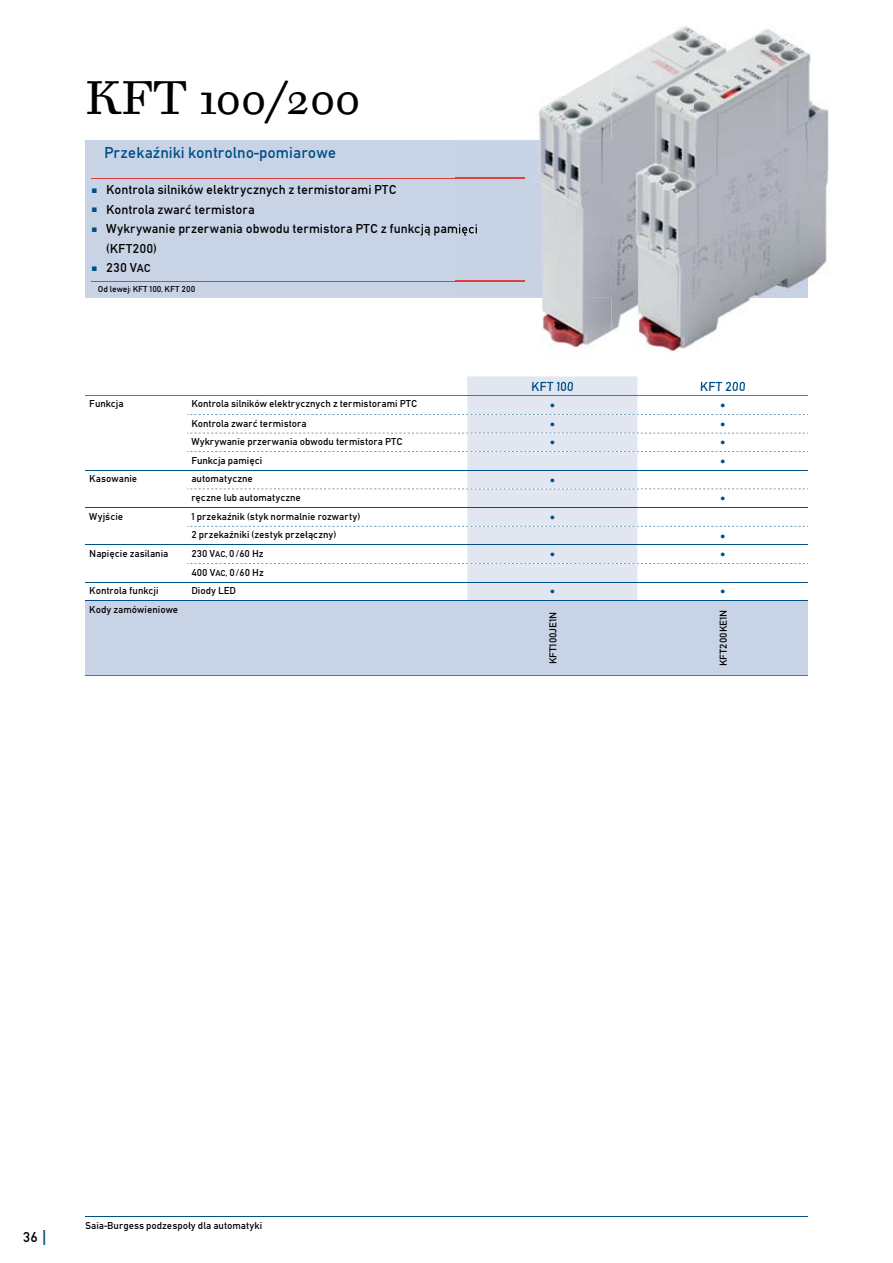
<style>
.page{position:relative;width:893px;height:1263px;background:#fff}
.page>*{position:absolute;margin:0;border:0;box-sizing:border-box;transform-origin:0 0}
.t1{font:45px "Walbaum Text OT";color:#000}
.t2{font:16.5px "Mittelschrift Din DOT";color:#004f88}
.t3{font:15px "Mittelschrift Din DOT";color:#000}
.t4{font:13.5px/19.5px "Mittelschrift Din DOT";color:#000}
.t5{font:13.5px "Mittelschrift Din DOT";color:#004f88}
.t6{font:10.5px "Mittelschrift Din DOT";color:#000}
.t7{font:9px "Mittelschrift Din DOT";color:#000}
.s1{font-family:"Arial";font-size:9.75px;color:#004f88}
.s2{font-size:12px}
.s3{font-size:9px}
.s4{font-size:18px;color:#004f88}
</style>
<div class="page">
<hr style="left:85px;top:1216px;width:723px;height:1px;background:#004f88">
<div style="left:85px;top:140px;width:723px;height:158px;background:#c9d3e6"></div>
<hr style="left:91px;top:178px;width:433px;height:1px;background:#e23d40">
<hr style="left:91px;top:281px;width:433px;height:1px;background:#e23d40">
<div style="left:85px;top:601px;width:723px;height:74px;background:#c9d3e6"></div>
<hr style="left:85px;top:395px;width:102px;height:1px;background:#e23d40">
<svg style="left:187px;top:385px;width:621px;height:215px"></svg>
<hr style="left:85px;top:600px;width:102px;height:1px;background:#004f88">
<hr style="left:187px;top:600px;width:280px;height:1px;background:#004f88">
<hr style="left:467px;top:600px;width:171px;height:1px;background:#004f88">
<hr style="left:638px;top:600px;width:170px;height:1px;background:#004f88">
<hr style="left:85px;top:470px;width:102px;height:1px;background:#004f88">
<hr style="left:187px;top:470px;width:280px;height:1px;background:#004f88">
<hr style="left:467px;top:470px;width:171px;height:1px;background:#004f88">
<hr style="left:638px;top:470px;width:170px;height:1px;background:#004f88">
<hr style="left:85px;top:507px;width:102px;height:1px;background:#004f88">
<hr style="left:187px;top:507px;width:280px;height:1px;background:#004f88">
<hr style="left:467px;top:507px;width:171px;height:1px;background:#004f88">
<hr style="left:638px;top:507px;width:170px;height:1px;background:#004f88">
<hr style="left:85px;top:545px;width:102px;height:1px;background:#004f88">
<hr style="left:187px;top:545px;width:280px;height:1px;background:#004f88">
<hr style="left:467px;top:545px;width:171px;height:1px;background:#004f88">
<hr style="left:638px;top:545px;width:170px;height:1px;background:#004f88">
<hr style="left:85px;top:582px;width:102px;height:1px;background:#004f88">
<hr style="left:187px;top:582px;width:280px;height:1px;background:#004f88">
<hr style="left:467px;top:582px;width:171px;height:1px;background:#004f88">
<hr style="left:638px;top:582px;width:170px;height:1px;background:#004f88">
<hr style="left:85px;top:675px;width:102px;height:1px;background:#e23d40">
<hr style="left:187px;top:675px;width:280px;height:1px;background:#e23d40">
<hr style="left:467px;top:675px;width:171px;height:1px;background:#e23d40">
<hr style="left:638px;top:675px;width:170px;height:1px;background:#e23d40">
<img style="left:538px;top:69px;width:73px;height:71px">
<img style="left:541px;top:298px;width:70px;height:50px">
<img style="left:455px;top:140px;width:323px;height:158px">
<img style="left:455px;top:178px;width:69px;height:1px">
<img style="left:455px;top:281px;width:69px;height:1px">
<img style="left:455px;top:224px;width:23px;height:12px">
<img style="left:467px;top:376px;width:276px;height:9px">
<img style="left:532px;top:382px;width:41px;height:3px">
<img style="left:701px;top:382px;width:44px;height:3px">
<img style="left:778px;top:33px;width:51px;height:256px">
<img style="left:611px;top:26px;width:167px;height:138px">
<img style="left:611px;top:263px;width:167px;height:90px">
<h1 class="t1" style="left:85px;top:70px;width:277px">KFT 100/200</h1>
<h2 class="t2" style="left:104px;top:144px;width:234px">Przekaźniki kontrolno-pomiarowe</h2>
<p class="t4" style="left:91px;top:180px;width:307px"><span class="s1">■</span> Kontrola silników elektrycznych z termistorami PTC</p>
<p class="t4" style="left:91px;top:200px;width:165px"><span class="s1">■</span> Kontrola zwarć termistora</p>
<p class="t4" style="left:106px;top:219px;width:373px;text-indent:-15px"><span class="s1">■</span> Wykrywanie przerwania obwodu termistora PTC z funkcją pamięci (KFT200)</p>
<p class="t4" style="left:91px;top:258px;width:61px"><span class="s1">■</span> 230 V<span class="s2">AC</span></p>
<p class="t7" style="left:98px;top:284px;width:99px">Od lewej: KFT 100, KFT 200</p>
<p class="t5" style="left:531px;top:379px;width:44px">KFT 100</p>
<p class="t5" style="left:700px;top:379px;width:48px">KFT 200</p>
<p class="t6" style="left:89px;top:398px;width:36px">Funkcja</p>
<p class="t6" style="left:191px;top:398px;width:227px">Kontrola silników elektrycznych z termistorami PTC</p>
<p class="t5" style="left:549px;top:398px;width:8px">•</p>
<p class="t5" style="left:720px;top:398px;width:8px">•</p>
<p class="t6" style="left:191px;top:417px;width:117px">Kontrola zwarć termistora</p>
<p class="t5" style="left:549px;top:417px;width:8px">•</p>
<p class="t5" style="left:720px;top:417px;width:8px">•</p>
<p class="t6" style="left:191px;top:436px;width:213px">Wykrywanie przerwania obwodu termistora PTC</p>
<p class="t5" style="left:549px;top:436px;width:8px">•</p>
<p class="t5" style="left:720px;top:436px;width:8px">•</p>
<p class="t6" style="left:191px;top:455px;width:73px">Funkcja pamięci</p>
<p class="t5" style="left:720px;top:454px;width:8px">•</p>
<p class="t6" style="left:89px;top:473px;width:50px">Kasowanie</p>
<p class="t6" style="left:191px;top:473px;width:63px">automatyczne</p>
<p class="t5" style="left:549px;top:473px;width:8px">•</p>
<p class="t6" style="left:191px;top:492px;width:111px">ręczne lub automatyczne</p>
<p class="t5" style="left:720px;top:491px;width:8px">•</p>
<p class="t6" style="left:89px;top:510px;width:36px">Wyjście</p>
<p class="t6" style="left:191px;top:510px;width:170px">1 przekaźnik (styk normalnie rozwarty)</p>
<p class="t5" style="left:549px;top:510px;width:8px">•</p>
<p class="t6" style="left:191px;top:529px;width:146px">2 przekaźniki (zestyk przełączny)</p>
<p class="t5" style="left:720px;top:529px;width:8px">•</p>
<p class="t6" style="left:89px;top:548px;width:81px">Napięcie zasilania</p>
<p class="t6" style="left:191px;top:548px;width:74px">230 V<span class="s3">AC</span>, 0/60 Hz</p>
<p class="t5" style="left:549px;top:547px;width:8px">•</p>
<p class="t5" style="left:720px;top:547px;width:8px">•</p>
<p class="t6" style="left:191px;top:566px;width:74px">400 V<span class="s3">AC</span>, 0/60 Hz</p>
<p class="t6" style="left:89px;top:585px;width:71px">Kontrola funkcji</p>
<p class="t6" style="left:191px;top:585px;width:46px">Diody LED</p>
<p class="t5" style="left:549px;top:585px;width:8px">•</p>
<p class="t5" style="left:720px;top:585px;width:8px">•</p>
<p class="t6" style="left:89px;top:604px;width:91px">Kody zamówieniowe</p>
<p class="t6" style="left:547px;top:664px;width:54px;rotate:-90deg">KFT100JE1N</p>
<p class="t6" style="left:718px;top:666px;width:58px;rotate:-90deg">KFT200KE1N</p>
<h3 class="t3" style="left:23px;top:1228px;width:27px">36 <span class="s4">|</span></h3>
<p class="t6" style="left:85px;top:1220px;width:179px">Saia-Burgess podzespoły dla automatyki</p>
</div>
